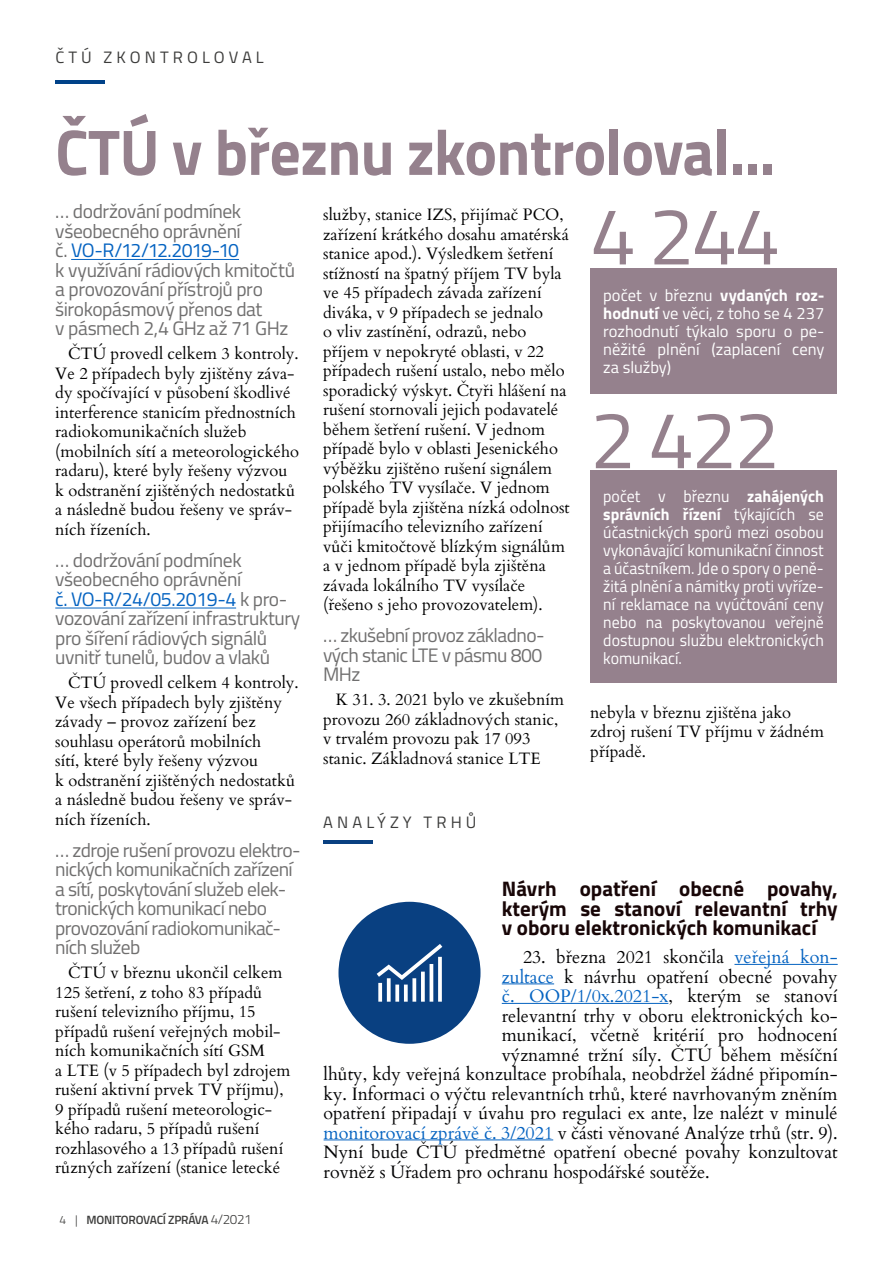
<style>
.page{position:relative;width:893px;height:1263px;background:#fff}
.page>*{position:absolute;margin:0;border:0;box-sizing:border-box;transform-origin:0 0}
.Číslo{font:81px "Titillium";letter-spacing:-.03em;color:#95818d}
.Header_1{font:700 64.5px "Titillium";letter-spacing:-.01em;color:#95818d;scale:.95 1}
.Header_3{font:700 21px/19.5px "Titillium";color:#180607;text-align:justify}
.Odstavec{font:19.5px/19.5px "Titillium";letter-spacing:-.03em;color:#706f6f}
.Header_4{font:19.5px/19.5px "Titillium";letter-spacing:-.025em;color:#706f6f}
.Odstavec-2{font:18px "Cardo";color:#020203}
.Odstavec-3{font:18px "Cardo";color:#0563c1}
.Odstavec-4{font:16.5px/19.5px "Cardo";color:#000}
.Odstavec_-_bezpatkov{font:16.5px/18px "Titillium";color:#fff;text-align:justify;scale:.96 1}
.Odstavec_-_bezpatkov-2{font:16.5px/18px "Titillium";color:#fff;text-align:justify}
.Kategorie{font:16.5px "Titillium";letter-spacing:.25em;color:#3c3c3b}
.t1{font:600 12px "Titillium";letter-spacing:-.02em;color:#3c3c3b}
.s1{color:#0563c1}
.s2{font-weight:300}
.s3{font-weight:300;font-size:13.5px}
.s4{font-weight:700}
.s5{color:#020203}
</style>
<div class="page">
<hr style="left:55px;top:80px;width:50px;height:4px;background:#004289">
<div style="left:590px;top:268px;width:247px;height:125px;background:#95818d"></div>
<div style="left:590px;top:470px;width:247px;height:213px;background:#95818d"></div>
<hr style="left:71px;top:259px;width:168px;height:1px;background:#0563c1">
<hr style="left:55px;top:608px;width:181px;height:1px;background:#0563c1">
<div style="left:338px;top:902px;width:142px;height:142px;background:#094081;border-radius:50%"></div>
<svg style="left:378px;top:983px;width:4px;height:19px"></svg>
<svg style="left:387px;top:980px;width:4px;height:22px"></svg>
<svg style="left:395px;top:984px;width:4px;height:18px"></svg>
<svg style="left:404px;top:984px;width:4px;height:18px"></svg>
<svg style="left:412px;top:980px;width:4px;height:22px"></svg>
<svg style="left:421px;top:980px;width:4px;height:22px"></svg>
<hr style="left:430px;top:964px;width:3px;height:38px;background:#fff">
<svg style="left:438px;top:980px;width:4px;height:22px"></svg>
<svg style="left:377px;top:944px;width:65px;height:36px"></svg>
<hr style="left:734px;top:964px;width:104px;height:1px;background:#0563c1">
<hr style="left:502px;top:983px;width:52px;height:1px;background:#0563c1">
<hr style="left:502px;top:1003px;width:166px;height:1px;background:#0563c1">
<hr style="left:324px;top:1139px;width:229px;height:1px;background:#0563c1">
<hr style="left:323px;top:840px;width:50px;height:4px;background:#094081">
<p class="Kategorie" style="left:55px;top:46px;width:210px">ČTÚ ZKONTROLOVAL</p>
<p class="Header_1" style="left:55px;top:103px;width:759px">ČTÚ v březnu zkontroloval...</p>
<p class="Header_4" style="left:55px;top:201px;width:241px">… dodržování podmínek všeobecného oprávnění<br>č. <span class="s1">VO-R/12/12.2019-10<br></span>k využívání rádiových kmitočtů a provozování přístrojů pro širokopásmový přenos dat<br>v pásmech 2,4 GHz až 71 GHz</p>
<p class="Odstavec-4" style="left:55px;top:343px;width:245px;text-indent:13px">ČTÚ provedl celkem 3 kontroly.<br>Ve 2 případech byly zjištěny záva&shy;dy spočívající v působení škodlivé interference stanicím přednostních radiokomunikačních služeb (mobilních sítí a meteorologického radaru), které byly řešeny výzvou k odstranění zjištěných nedostatků a následně budou řešeny ve správ&shy;ních řízeních.</p>
<p class="Odstavec" style="left:55px;top:549px;width:247px">… dodržování podmínek všeobecného oprávnění<br><span class="s1">č. VO‑R/24/05.2019-4</span> k pro&shy;vozování zařízení infrastruktury pro šíření rádiových signálů uvnitř tunelů, budov a vlaků</p>
<p class="Odstavec-4" style="left:55px;top:672px;width:245px;text-indent:13px">ČTÚ provedl celkem 4 kontroly.<br>Ve všech případech byly zjištěny závady – provoz zařízení bez souhlasu operátorů mobilních<br>sítí, které byly řešeny výzvou<br>k odstranění zjištěných nedostatků a následně budou řešeny ve správ&shy;ních řízeních.</p>
<p class="Odstavec" style="left:55px;top:839px;width:247px">… zdroje rušení provozu elektro&shy;nických komunikačních zařízení a sítí, poskytování služeb elek&shy;tronických komunikací nebo provozování radiokomunikač&shy;ních služeb</p>
<p class="Odstavec-4" style="left:55px;top:962px;width:237px;text-indent:13px">ČTÚ v březnu ukončil celkem<br>125 šetření, z toho 83 případů rušení televizního příjmu, 15 případů rušení veřejných mobil&shy;ních komunikačních sítí GSM<br>a LTE (v 5 případech byl zdrojem rušení aktivní prvek TV příjmu),<br>9 případů rušení meteorologic&shy;kého radaru, 5 případů rušení rozhlasového a 13 případů rušení různých zařízení (stanice letecké</p>
<p class="t1" style="left:60px;top:1211px;width:194px"><span class="s2">4 |</span> MONITOROVACÍ ZPRÁVA <span class="s3">4/2021</span></p>
<p class="Odstavec-4" style="left:323px;top:204px;width:248px">služby, stanice IZS, přijímač PCO, zařízení krátkého dosahu amatérská stanice apod.). Výsledkem šetření stížností na špatný příjem TV byla ve 45 případech závada zařízení diváka, v 9 případech se jednalo<br>o vliv zastínění, odrazů, nebo příjem v nepokryté oblasti, v 22 případech rušení ustalo, nebo mělo sporadický výskyt. Čtyři hlášení na rušení stornovali jejich podavatelé během šetření rušení. V jednom případě bylo v oblasti Jesenického výběžku zjištěno rušení signálem polského TV vysílače. V jednom případě byla zjištěna nízká odolnost přijímacího televizního zařízení vůči kmitočtově blízkým signálům a v jednom případě byla zjištěna závada lokálního TV vysílače (řešeno s jeho provozovatelem).</p>
<p class="Header_4" style="left:323px;top:625px;width:223px;text-align:justify">… zkušební provoz základno&shy;vých stanic LTE v pásmu 800<br>MHz</p>
<p class="Odstavec-4" style="left:323px;top:689px;width:242px;text-indent:13px">K 31. 3. 2021 bylo ve zkušebním provozu 260 základnových stanic, v trvalém provozu pak 17 093 stanic. Základnová stanice LTE</p>
<p class="Kategorie" style="left:323px;top:810px;width:155px">ANALÝZY TRHŮ</p>
<p class="Číslo" style="left:590px;top:177px;width:191px">4 244</p>
<p class="Odstavec_-_bezpatkov-2" style="left:603px;top:285px;width:223px">počet v březnu <span class="s4">vydaných roz&shy;hodnutí</span> ve věci, z toho se 4 237 rozhodnutí týkalo sporu o pe&shy;něžité plnění (zaplacení ceny za služby)</p>
<p class="Číslo" style="left:590px;top:381px;width:191px">2 422</p>
<p class="Odstavec_-_bezpatkov" style="left:603px;top:486px;width:231px">počet v březnu <span class="s4">zahájených správních řízení</span> týkajících se účastnických sporů mezi osobou vykonávající komunikační činnost a účastníkem. Jde o spory o peně&shy;žitá plnění a námitky proti vyříze&shy;ní reklamace na vyúčtování ceny nebo na poskytovanou veřejně dostupnou službu elektronických komunikací.</p>
<p class="Odstavec-4" style="left:590px;top:702px;width:235px">nebyla v březnu zjištěna jako zdroj rušení TV příjmu v žádném případě.</p>
<p class="Header_3" style="left:502px;top:878px;width:337px">Návrh opatření obecné povahy, kterým se stanoví relevantní trhy v oboru elektronických komunikací</p>
<p class="Odstavec-2" style="left:523px;top:942px;width:316px">23. března 2021 skončila <span class="s1">veřejná kon-</span></p>
<p class="Odstavec-2" style="left:502px;top:962px;width:337px"><span class="s1">zultace</span> k návrhu opatření obecné povahy</p>
<p class="Odstavec-3" style="left:502px;top:981px;width:337px">č. OOP/1/0x.2021-x<span class="s5">, kterým se stanoví</span></p>
<p class="Odstavec-2" style="left:502px;top:1001px;width:337px">relevantní trhy v oboru elektronických ko-</p>
<p class="Odstavec-2" style="left:502px;top:1020px;width:337px">munikací, včetně kritérií pro hodnocení</p>
<p class="Odstavec-2" style="left:502px;top:1040px;width:337px">významné tržní síly. ČTÚ během měsíční</p>
<p class="Odstavec-2" style="left:324px;top:1059px;width:516px">lhůty, kdy veřejná konzultace probíhala, neobdržel žádné připomín-</p>
<p class="Odstavec-2" style="left:324px;top:1079px;width:516px">ky. Informaci o výčtu relevantních trhů, které navrhovaným zněním</p>
<p class="Odstavec-2" style="left:324px;top:1098px;width:516px">opatření připadají v úvahu pro regulaci ex ante, lze nalézt v minulé</p>
<p class="Odstavec-2" style="left:324px;top:1118px;width:516px"><span class="s1">monitorovací zprávě č. 3/2021</span> v části věnované Analýze trhů (str. 9).</p>
<p class="Odstavec-2" style="left:324px;top:1137px;width:516px">Nyní bude ČTÚ předmětné opatření obecné povahy konzultovat</p>
<p class="Odstavec-2" style="left:324px;top:1157px;width:388px">rovněž s Úřadem pro ochranu hospodářské soutěže.</p>
</div>
